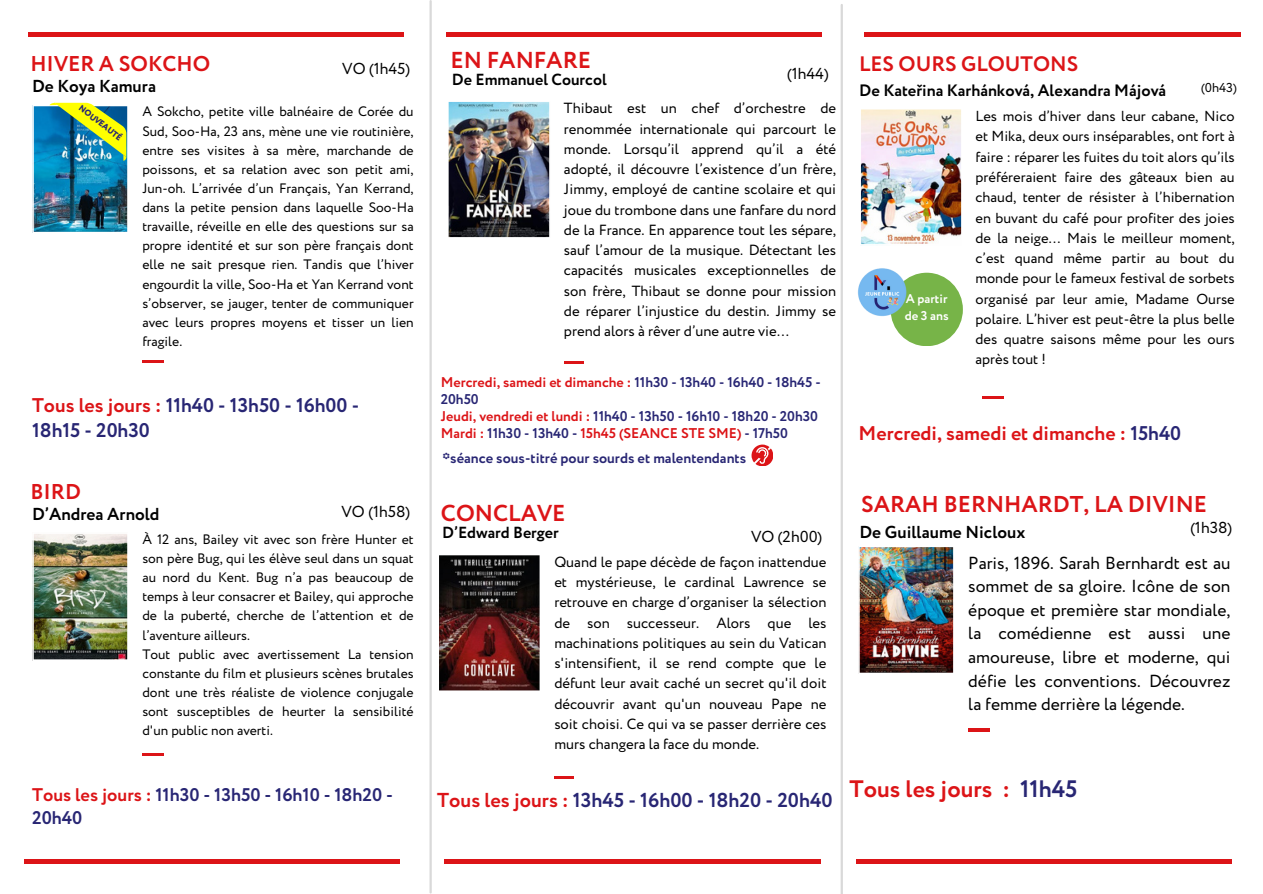
<style>
.page{position:relative;width:1263px;height:894px;background:#fff}
.page>*{position:absolute;margin:0;border:0;box-sizing:border-box;transform-origin:0 0}
.t1{font:700 23.85px "Circe";color:#dc1417}
.t2{font:700 22.95px "Circe";color:#dc1417}
.t3{font:700 22.8px "Circe";color:#dc1417}
.t4{font:700 21.3px "Circe";color:#dc1417}
.t5{font:700 20.85px "Circe";color:#dc1417}
.t6{font:700 20.1px "Circe";color:#282674}
.t7{font:700 19.8px/24.8px "Circe";color:#282674}
.t8{font:700 19.8px "Circe";color:#dc1417}
.t9{font:700 18.3px/22.5px "Circe";color:#282674}
.t10{font:17.4px/23.7px "Circe";color:#000;text-align:justify}
.t11{font:700 17.25px "Circe";color:#000}
.t12{font:700 16.5px "Circe";color:#000}
.t13{font:700 16.05px "Circe";color:#000}
.t14{font:15.9px "Circe";color:#000}
.t15{font:14.7px/20.2px "Circe";color:#000}
.t16{font:14.55px/20.2px "Circe";color:#000;text-align:justify}
.t17{font:700 14.4px "Circe";color:#282674}
.t18{font:700 14.1px/16.8px "Circe";color:#282674}
.t19{font:700 14.1px "Circe";color:#dc1417}
.t20{font:13.65px/19.2px "Circe";color:#000;text-align:justify}
.t21{font:12.9px "Circe";color:#000}
.t22{font:700 12.6px/16.8px "Circe";color:#fff}
.t23{font:800 8.55px "Circe";color:#282674}
.s1{color:#dc1417}
.s2{color:#282674}
</style>
<div class="page">
<div style="left:865px;top:32px;width:375px;height:5px;background:#dc1417"></div>
<div style="left:856px;top:858px;width:376px;height:5px;background:#dc1417"></div>
<hr style="left:429px;top:1px;width:3px;height:891px;background:#d9d9d9">
<hr style="left:841px;top:5px;width:2px;height:888px;background:#d9d9d9">
<div style="left:23px;top:858px;width:376px;height:5px;background:#dc1417"></div>
<div style="left:446px;top:32px;width:376px;height:5px;background:#dc1417"></div>
<div style="left:444px;top:858px;width:376px;height:5px;background:#dc1417"></div>
<div style="left:28px;top:32px;width:376px;height:5px;background:#dc1417"></div>
<img style="left:858px;top:547px;width:96px;height:127px">
<hr style="left:968px;top:728px;width:22px;height:3px;background:#dc1417">
<svg style="left:564px;top:361px;width:19px;height:2px"></svg>
<img style="left:448px;top:102px;width:102px;height:136px">
<svg style="left:554px;top:776px;width:19px;height:2px"></svg>
<img style="left:439px;top:555px;width:101px;height:136px">
<img style="left:861px;top:109px;width:101px;height:136px">
<hr style="left:982px;top:396px;width:21px;height:3px;background:#dc1417">
<img style="left:32px;top:534px;width:96px;height:126px">
<hr style="left:142px;top:752px;width:22px;height:3px;background:#dc1417">
<svg style="left:751px;top:444px;width:22px;height:22px"></svg>
<hr style="left:142px;top:360px;width:22px;height:2px;background:#dc1417">
<img style="left:32px;top:103px;width:96px;height:130px">
<div style="left:890px;top:272px;width:73px;height:74px;background:#77b448;border-radius:50%"></div>
<img style="left:857px;top:268px;width:54px;height:53px">
<p class="t4" style="left:30px;top:49px;width:181px">HIVER A SOKCHO</p>
<p class="t11" style="left:32px;top:75px;width:125px">De Koya Kamura</p>
<p class="t14" style="left:342px;top:58px;width:69px">VO (1h45)</p>
<h4 class="t23" style="left:83px;top:103px;width:53px;rotate:37deg">NOUVEAUTÉ</h4>
<p class="t20" style="left:142px;top:103px;width:273px">A Sokcho, petite ville balnéaire de Corée du Sud, Soo-Ha, 23 ans, mène une vie routinière, entre ses visites à sa mère, marchande de poissons, et sa relation avec son petit ami, Jun-oh. L’arrivée d’un Français, Yan Kerrand, dans la petite pension dans laquelle Soo-Ha travaille, réveille en elle des questions sur sa propre identité et sur son père français dont elle ne sait presque rien. Tandis que l’hiver engourdit la ville, Soo-Ha et Yan Kerrand vont s’observer, se jauger, tenter de communiquer avec leurs propres moyens et tisser un lien fragile.</p>
<h3 class="t2" style="left:451px;top:44px;width:142px">EN FANFARE</h3>
<h5 class="t13" style="left:452px;top:68px;width:157px">De Emmanuel Courcol</h5>
<p class="t14" style="left:787px;top:62px;width:43px">(1h44)</p>
<p class="t15" style="left:564px;top:99px;width:274px">Thibaut est un chef d’orchestre de renommée internationale qui parcourt le monde. Lorsqu’il apprend qu’il a été adopté, il découvre l’existence d’un frère, Jimmy, employé de cantine scolaire et qui joue du trombone dans une fanfare du nord de la France. En apparence tout les sépare, sauf l’amour de la musique. Détectant les capacités musicales exceptionnelles de son frère, Thibaut se donne pour mission de réparer l’injustice du destin. Jimmy se prend alors à rêver d’une autre vie…</p>
<h1 class="t5" style="left:859px;top:50px;width:221px">LES OURS GLOUTONS</h1>
<p class="t12" style="left:859px;top:79px;width:309px">De Kateřina Karhánková, Alexandra Májová</p>
<p class="t16" style="left:975px;top:107px;width:261px">Les mois d’hiver dans leur cabane, Nico et Mika, deux ours inséparables, ont fort à faire : réparer les fuites du toit alors qu’ils préféreraient faire des gâteaux bien au chaud, tenter de résister à l’hibernation en buvant du café pour profiter des joies de la neige… Mais le meilleur moment, c’est quand même partir au bout du monde pour le fameux festival de sorbets organisé par leur amie, Madame Ourse polaire. L’hiver est peut-être la plus belle des quatre saisons même pour les ours après tout !</p>
<p class="t21" style="left:1201px;top:79px;width:37px">(0h43)</p>
<p class="t22" style="left:905px;top:291px;width:46px">A partir de 3 ans</p>
<p class="t7" style="left:32px;top:394px;width:329px"><span class="s1">Tous les jours :</span> 11h40 - 13h50 - 16h00 -<br>18h15 - 20h30</p>
<p class="t18" style="left:441px;top:374px;width:382px"><span class="s1">Mercredi, samedi et dimanche :</span> 11h30 - 13h40 - 16h40 - 18h45 -<br>20h50</p>
<p class="t18" style="left:441px;top:408px;width:379px"><span class="s1">Jeudi, vendredi et lundi :</span> 11h40 - 13h50 - 16h10 - 18h20 - 20h30</p>
<p class="t19" style="left:441px;top:423px;width:349px">Mardi : <span class="s2">11h30 - 13h40 -</span> 15h45 (SEANCE STE SME) <span class="s2">- 17h50</span></p>
<h4 class="t8" style="left:859px;top:420px;width:324px">Mercredi, samedi et dimanche : <span class="s2">15h40</span></h4>
<h1 class="t17" style="left:442px;top:448px;width:305px">*séance sous-titré pour sourds et malentendants</h1>
<p class="t4" style="left:30px;top:476px;width:52px">BIRD</p>
<p class="t11" style="left:32px;top:502px;width:129px">D’Andrea Arnold</p>
<p class="t14" style="left:342px;top:500px;width:70px">VO (1h58)</p>
<p class="t20" style="left:142px;top:530px;width:273px">À 12 ans, Bailey vit avec son frère Hunter et son père Bug, qui les élève seul dans un squat au nord du Kent. Bug n’a pas beaucoup de temps à leur consacrer et Bailey, qui approche de la puberté, cherche de l’attention et de l’aventure ailleurs.</p>
<p class="t20" style="left:142px;top:645px;width:273px">Tout public avec avertissement La tension constante du film et plusieurs scènes brutales dont une très réaliste de violence conjugale sont susceptibles de heurter la sensibilité d'un public non averti.</p>
<h5 class="t2" style="left:441px;top:497px;width:126px">CONCLAVE</h5>
<p class="t13" style="left:442px;top:521px;width:118px">D’Edward Berger</p>
<p class="t14" style="left:751px;top:526px;width:73px">VO (2h00)</p>
<p class="t15" style="left:554px;top:552px;width:274px;text-align:justify">Quand le pape décède de façon inattendue et mystérieuse, le cardinal Lawrence se retrouve en charge d’organiser la sélection de son successeur. Alors que les machinations politiques au sein du Vatican s'intensifient, il se rend compte que le défunt leur avait caché un secret qu'il doit découvrir avant qu'un nouveau Pape ne soit choisi. Ce qui va se passer derrière ces murs changera la face du monde.</p>
<p class="t3" style="left:861px;top:488px;width:347px">SARAH BERNHARDT, LA DIVINE</p>
<p class="t11" style="left:859px;top:520px;width:167px">De Guillaume Nicloux</p>
<p class="t14" style="left:1190px;top:516px;width:43px">(1h38)</p>
<p class="t10" style="left:968px;top:551px;width:264px">Paris, 1896. Sarah Bernhardt est au sommet de sa gloire. Icône de son époque et première star mondiale, la comédienne est aussi une amoureuse, libre et moderne, qui défie les conventions. Découvrez la femme derrière la légende.</p>
<p class="t9" style="left:32px;top:784px;width:362px"><span class="s1">Tous les jours :</span> 11h30 - 13h50 - 16h10 - 18h20 -<br>20h40</p>
<p class="t6" style="left:437px;top:785px;width:397px"><span class="s1">Tous les jours :</span> 13h45 - 16h00 - 18h20 - 20h40</p>
<p class="t1" style="left:850px;top:772px;width:229px">Tous les jours : <span class="s2">11h45</span></p>
</div>
